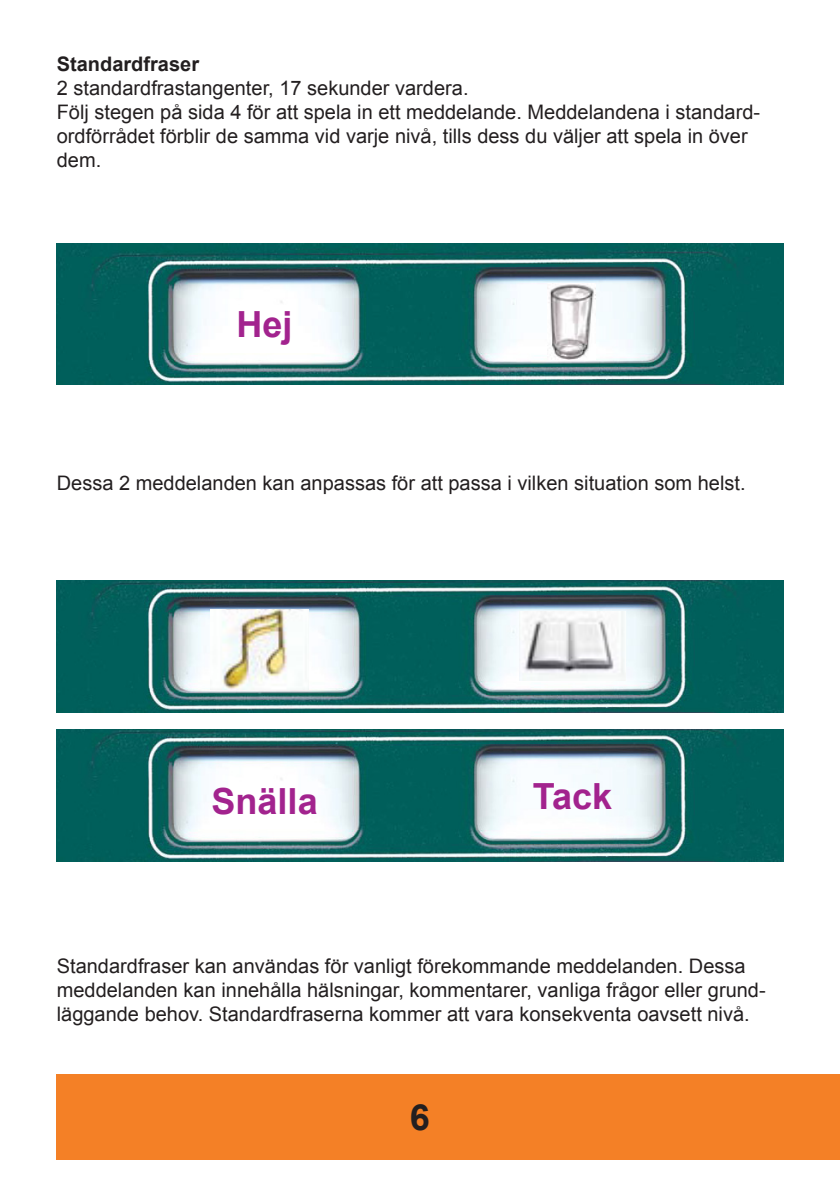
<style>
.page{position:relative;width:840px;height:1191px;background:#fff}
.page>*{position:absolute;margin:0;border:0;box-sizing:border-box;transform-origin:0 0}
.Innehållsförteckning{font:700 36px "Arial";color:#a2238e}
.Innehållsförteckning-2{font:700 36px "Arial";color:#231f20}
.Innehållsförteckning-3{font:20px/24px "Arial";color:#231f20}
.Innehållsförteckning-4{font:700 20px "Arial";color:#231f20}
</style>
<div class="page">
<div style="left:57px;top:1074px;width:782px;height:85px;background:#f48026"></div>
<img style="left:57px;top:244px;width:725px;height:141px">
<img style="left:57px;top:580px;width:725px;height:132px">
<img style="left:57px;top:729px;width:725px;height:133px">
<img style="left:519px;top:612px;width:106px;height:69px">
<img style="left:210px;top:609px;width:98px;height:80px">
<img style="left:547px;top:283px;width:47px;height:77px">
<p class="Innehållsförteckning-4" style="left:57px;top:51px;width:144px">Standardfraser</p>
<p class="Innehållsförteckning-3" style="left:57px;top:76px;width:413px">2 standardfrastangenter, 17 sekunder vardera.</p>
<p class="Innehållsförteckning-3" style="left:57px;top:100px;width:704px">Följ stegen på sida 4 för att spela in ett meddelande. Meddelandena i standard&shy;ordförrådet förblir de samma vid varje nivå, tills dess du väljer att spela in över dem.</p>
<p class="Innehållsförteckning" style="left:236px;top:300px;width:58px">Hej</p>
<p class="Innehållsförteckning-3" style="left:57px;top:471px;width:690px">Dessa 2 meddelanden kan anpassas för att passa i vilken situation som helst.</p>
<p class="Innehållsförteckning" style="left:211px;top:777px;width:108px">Snälla</p>
<p class="Innehållsförteckning" style="left:532px;top:772px;width:81px">Tack</p>
<p class="Innehållsförteckning-3" style="left:57px;top:954px;width:710px">Standardfraser kan användas för vanligt förekommande meddelanden. Dessa meddelanden kan innehålla hälsningar, kommentarer, vanliga frågor eller grund&shy;läggande behov. Standardfraserna kommer att vara konsekventa oavsett nivå.</p>
<p class="Innehållsförteckning-2" style="left:410px;top:1093px;width:22px">6</p>
</div>
